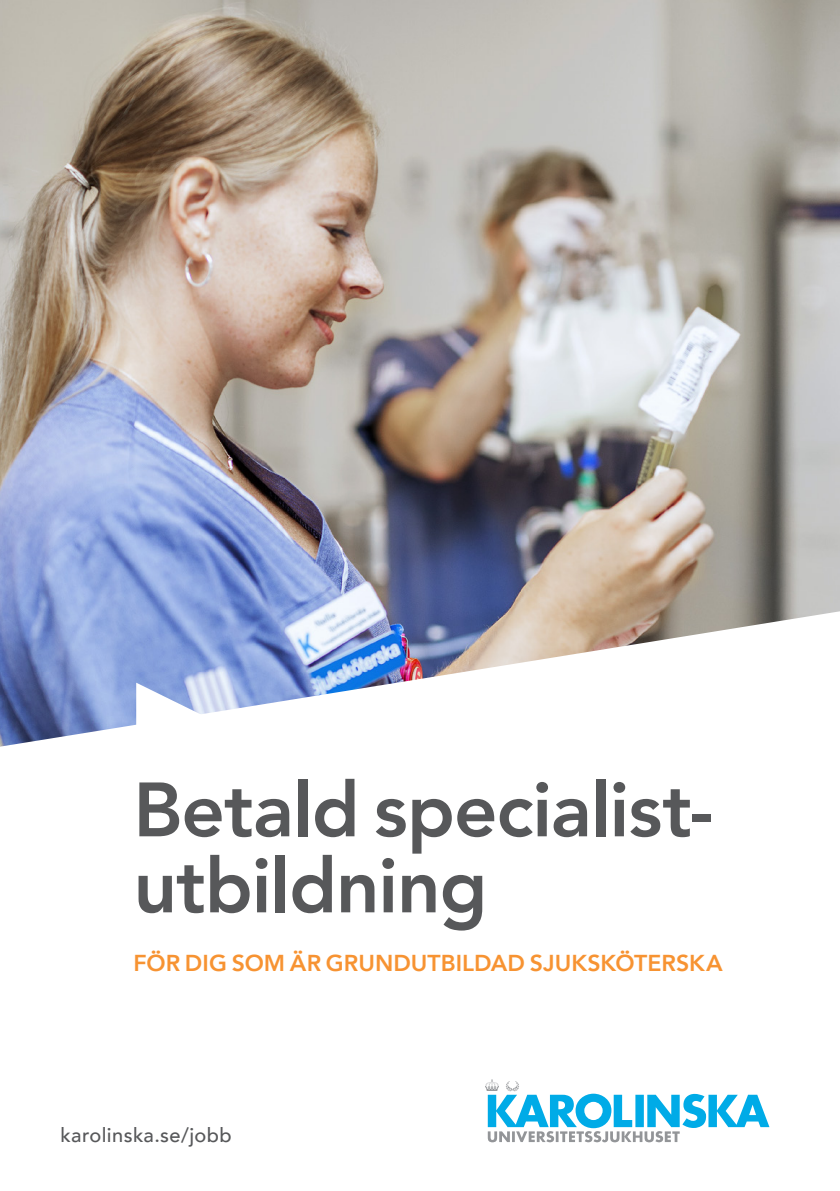
<style>
.page{position:relative;width:840px;height:1191px;background:#fff}
.page>*{position:absolute;margin:0;border:0;box-sizing:border-box;transform-origin:0 0}
.t1{font:800 76px/76px "Avenir";letter-spacing:-.015em;color:#57585a}
.t2{font:800 23px "Avenir";color:#f79332}
.t3{font:500 20px "Avenir";letter-spacing:.02em;color:#57585a}
</style>
<div class="page">
<img style="left:0;top:0;width:839px;height:611px">
<svg style="left:0;top:611px;width:839px;height:136px"></svg>
<svg style="left:136px;top:682px;width:109px;height:54px"></svg>
<svg style="left:485px;top:1079px;width:284px;height:63px"></svg>
<p class="t1" style="left:133px;top:772px;width:580px">Betald specialist&shy;utbildning</p>
<p class="t2" style="left:133px;top:945px;width:590px">FÖR DIG SOM ÄR GRUNDUTBILDAD SJUKSKÖTERSKA</p>
<p class="t3" style="left:60px;top:1118px;width:172px">karolinska.se/jobb</p>
</div>
